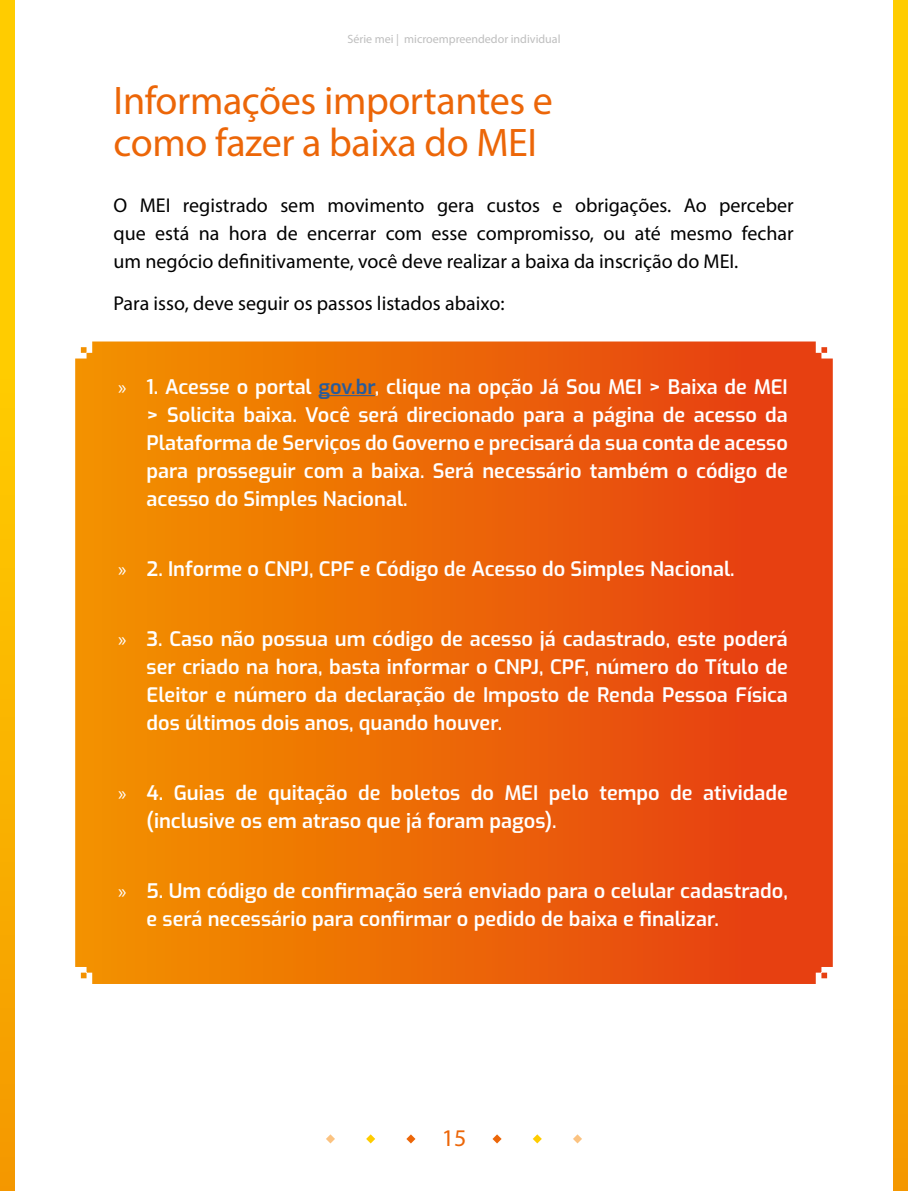
<style>
.page{position:relative;width:908px;height:1191px;background:#fff}
.page>*{position:absolute;margin:0;border:0;box-sizing:border-box;transform-origin:0 0}
.TITULO_CAPITULOS{font:40px/42px "Myriad Pro";letter-spacing:-.01em;color:#ec6608}
.t1{font:24px "Myriad Pro";color:#ec6608}
.t2{font:600 20px/28px "Exo";color:#fff;text-align:justify}
.t3{font:20px/28px "Myriad Pro";color:#000;text-align:justify}
.t4{font:12px "Myriad Pro";color:#bebebe}
.s1{font-family:"Myriad Pro";font-weight:400}
.s2{color:#275b9b}
</style>
<div class="page">
<svg style="left:75px;top:341px;width:757px;height:643px;background:#ec6608"></svg>
<svg style="left:1px;top:0;width:13px;height:1191px;background:#fbba00"></svg>
<svg style="left:0;top:0;width:1px;height:1191px"></svg>
<svg style="left:893px;top:0;width:14px;height:1191px;background:#fbba00"></svg>
<svg style="left:366px;top:1134px;width:9px;height:9px"></svg>
<svg style="left:532px;top:1134px;width:9px;height:9px"></svg>
<svg style="left:406px;top:1134px;width:9px;height:9px"></svg>
<svg style="left:492px;top:1134px;width:9px;height:9px"></svg>
<svg style="left:326px;top:1134px;width:9px;height:9px"></svg>
<svg style="left:573px;top:1134px;width:8px;height:9px"></svg>
<hr style="left:318px;top:395px;width:56px;height:1px;background:#275b9b">
<p class="t4" style="left:347px;top:31px;width:214px">Série mei | microempreendedor individual</p>
<p class="TITULO_CAPITULOS" style="left:113px;top:79px;width:440px">Informações importantes e como fazer a baixa do MEI</p>
<p class="t3" style="left:113px;top:191px;width:681px">O MEI registrado sem movimento gera custos e obrigações. Ao perceber que está na hora de encerrar com esse compromisso, ou até mesmo fechar um negócio definitivamente, você deve realizar a baixa da inscrição do MEI.</p>
<p class="t3" style="left:113px;top:289px;width:392px">Para isso, deve seguir os passos listados abaixo:</p>
<p class="t2" style="left:146px;top:372px;width:642px;text-indent:-28px"><span class="s1">»</span> 1. Acesse o portal <span class="s2">gov.br</span>, clique na opção Já Sou MEI &gt; Baixa de MEI &gt; Solicita baixa. Você será direcionado para a página de acesso da Plataforma de Serviços do Governo e precisará da sua conta de acesso para prosseguir com a baixa. Será necessário também o código de acesso do Simples Nacional.</p>
<p class="t2" style="left:118px;top:554px;width:617px"><span class="s1">»</span> 2. Informe o CNPJ, CPF e Código de Acesso do Simples Nacional.</p>
<p class="t2" style="left:146px;top:624px;width:642px;text-indent:-28px"><span class="s1">»</span> 3. Caso não possua um código de acesso já cadastrado, este poderá ser criado na hora, basta informar o CNPJ, CPF, número do Título de Eleitor e número da declaração de Imposto de Renda Pessoa Física dos últimos dois anos, quando houver.</p>
<p class="t2" style="left:146px;top:778px;width:642px;text-indent:-28px"><span class="s1">»</span> 4. Guias de quitação de boletos do MEI pelo tempo de atividade (inclusive os em atraso que já foram pagos).</p>
<p class="t2" style="left:146px;top:876px;width:642px;text-indent:-28px"><span class="s1">»</span> 5. Um código de confirmação será enviado para o celular cadastrado, e será necessário para confirmar o pedido de baixa e finalizar.</p>
<p class="t1" style="left:441px;top:1123px;width:26px">15</p>
</div>
